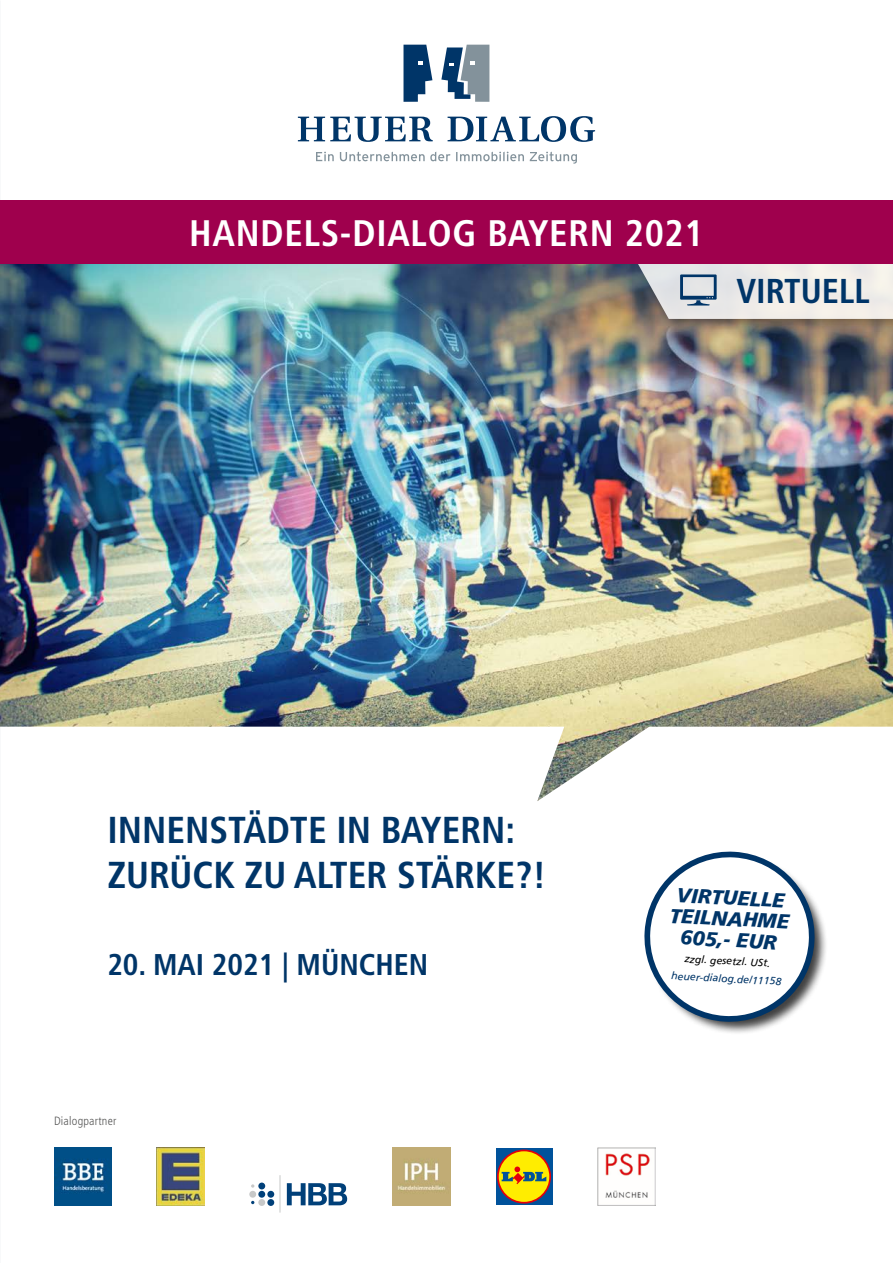
<style>
.page{position:relative;width:893px;height:1263px;background:#fff}
.page>*{position:absolute;margin:0;border:0;box-sizing:border-box;transform-origin:0 0}
.t1{font:700 condensed 37.5px/45px "Frutiger LT Std";color:#003568}
.t2{font:700 condensed 36.9px "Frutiger LT Std";letter-spacing:.02em;color:#fff}
.t3{font:700 condensed 34.5px "Frutiger LT Std";color:#003568}
.t4{font:700 condensed 30px "Frutiger LT Std";color:#003568}
.t5{font:italic 900 20.25px/21px "Frutiger";color:#003568;text-align:center}
.t6{font:300 condensed 12px "Frutiger LT Std";letter-spacing:.02em;color:#565655}
.t7{font:italic 10.5px "Frutiger";color:#003568}
.t8{font:italic 10.5px "Frutiger";color:#000}
</style>
<div class="page">
<img style="left:0;top:264px;width:893px;height:537px">
<svg style="left:316px;top:152px;width:261px;height:12px"></svg>
<svg style="left:403px;top:45px;width:29px;height:57px"></svg>
<svg style="left:441px;top:45px;width:48px;height:57px"></svg>
<svg style="left:298px;top:117px;width:135px;height:25px"></svg>
<svg style="left:448px;top:116px;width:147px;height:26px"></svg>
<img style="left:54px;top:1147px;width:58px;height:58px">
<img style="left:157px;top:1147px;width:47px;height:58px">
<div style="left:258px;top:1199px;width:7px;height:7px;background:#c7c8c8;border-radius:50%"></div>
<div style="left:267px;top:1199px;width:7px;height:7px;background:#004079;border-radius:50%"></div>
<div style="left:249px;top:1191px;width:7px;height:7px;background:#c7c8c8;border-radius:50%"></div>
<div style="left:258px;top:1191px;width:7px;height:7px;background:#004079;border-radius:50%"></div>
<div style="left:267px;top:1191px;width:7px;height:7px;background:#004079;border-radius:50%"></div>
<div style="left:258px;top:1182px;width:7px;height:7px;background:#004079;border-radius:50%"></div>
<svg style="left:287px;top:1183px;width:60px;height:22px"></svg>
<hr style="left:280px;top:1175px;width:1px;height:37px;background:#c7c8c8">
<svg style="left:552px;top:1148px;width:1px;height:57px"></svg>
<div style="left:495px;top:1148px;width:57px;height:57px;background:#00529b"></div>
<svg style="left:497px;top:1149px;width:54px;height:54px"></svg>
<div style="left:499px;top:1151px;width:50px;height:51px;background:#ffed00;border-radius:50%"></div>
<svg style="left:502px;top:1166px;width:44px;height:18px"></svg>
<img style="left:392px;top:1147px;width:58px;height:58px">
<img style="left:598px;top:1147px;width:58px;height:58px">
<div style="left:635px;top:260px;width:258px;height:71px;background:#000;opacity:.4"></div>
<div style="left:0;top:200px;width:893px;height:64px;background:#9f004d"></div>
<div style="left:648px;top:855px;width:180px;height:181px;background:#000;opacity:.75"></div>
<svg style="left:644px;top:851px;width:176px;height:174px"></svg>
<svg style="left:638px;top:264px;width:255px;height:55px;background:#dcdbdb"></svg>
<p class="t2" style="left:189px;top:211px;width:516px">HANDELS-DIALOG BAYERN 2021</p>
<p class="t3" style="left:736px;top:271px;width:135px">VIRTUELL</p>
<p class="t1" style="left:107px;top:807px;width:441px">INNENSTÄDTE IN BAYERN:<br>ZURÜCK ZU ALTER STÄRKE?!</p>
<p class="t4" style="left:107px;top:946px;width:322px">20. MAI 2021 | MÜNCHEN</p>
<p class="t6" style="left:54px;top:1114px;width:64px">Dialogpartner</p>
<p class="t5" style="left:672px;top:884px;width:121px;rotate:3deg">VIRTUELLE<br>TEILNAHME<br>605,- EUR</p>
<p class="t8" style="left:685px;top:952px;width:87px;rotate:3deg">zzgl. gesetzl. USt.</p>
<p class="t7" style="left:672px;top:969px;width:112px;rotate:3deg">heuer-dialog.de/11158</p>
</div>
